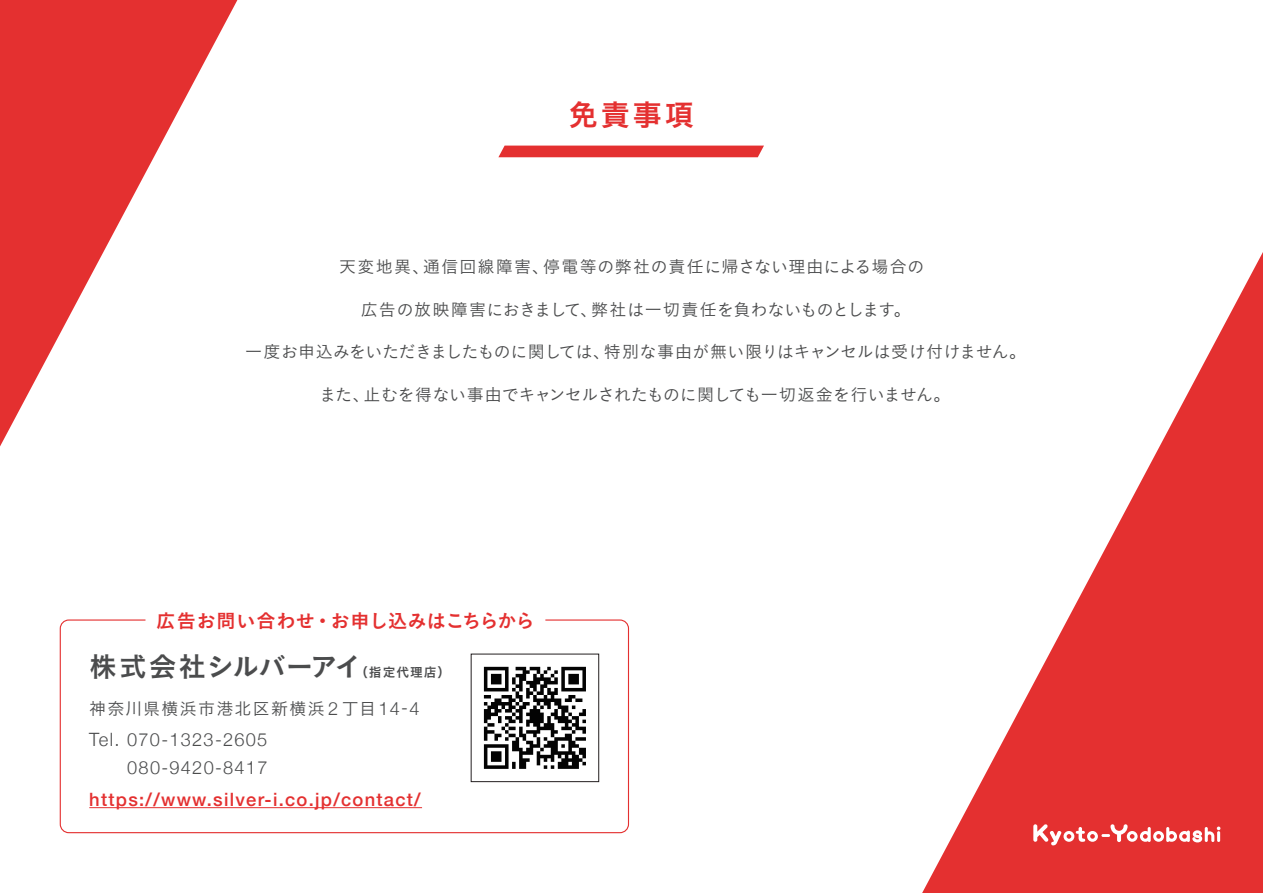
<style>
.page{position:relative;width:1263px;height:893px;background:#fff}
.page>*{position:absolute;margin:0;border:0;box-sizing:border-box;transform-origin:0 0}
.t1{font:29.7px "Koburina Go Std W6";color:#e43030}
.t2{font:27.6px "Koburina Go Std W6";letter-spacing:-.01em;color:#4b4c4d}
.t3{font:19.2px "Koburina Go Std W6";letter-spacing:.015em;color:#e43030}
.t4{font:500 18.3px "Helvetica Neue";letter-spacing:.07em;color:#e43030}
.t5{font:300 18.15px/27.6px "Helvetica Neue";letter-spacing:.07em;color:#4b4c4d;text-align:right}
.t6{font:16.95px "Koburina Go Std W3";letter-spacing:-.02em;color:#4b4c4d}
.t7{font:16.95px "Koburina Go Std W3";letter-spacing:.04em;color:#4b4c4d}
.t8{font:16.95px "Koburina Go Std W3";letter-spacing:.01em;color:#4b4c4d}
.t9{font:16.95px "Koburina Go Std W3";letter-spacing:.075em;color:#4b4c4d}
.s1{font-size:12.75px}
.s2{font-family:"Helvetica Neue";font-weight:300;font-size:18.15px}
.s3{font-family:"Helvetica Neue";font-weight:300;font-size:18.3px}
.s4{font-size:18.3px}
</style>
<div class="page">
<svg style="left:0;top:0;width:237px;height:446px"></svg>
<svg style="left:922px;top:252px;width:341px;height:641px"></svg>
<hr style="left:89px;top:807px;width:333px;height:1px;background:#e43030">
<div style="left:498px;top:146px;width:266px;height:11px;background:#e43030"></div>
<div style="left:471px;top:654px;width:128px;height:128px;background:#fff;border:1px solid #231f20"></div>
<svg style="left:484px;top:667px;width:102px;height:102px"></svg>
<svg style="left:1033px;top:824px;width:187px;height:21px"></svg>
<h1 class="t1" style="left:568px;top:92px;width:127px">免責事項</h1>
<p class="t7" style="left:339px;top:254px;width:587px">天変地異、通信回線障害、停電等の弊社の責任に帰さない理由による場合の</p>
<p class="t8" style="left:361px;top:297px;width:552px">広告の放映障害におきまして、弊社は一切責任を負わないものとします。</p>
<p class="t6" style="left:245px;top:339px;width:782px">一度お申込みをいただきましたものに関しては、特別な事由が無い限りはキャンセルは受け付けません。</p>
<p class="t6" style="left:319px;top:382px;width:632px">また、止むを得ない事由でキャンセルされたものに関しても一切返金を行いません。</p>
<p class="t3" style="left:156px;top:606px;width:380px">広告お問い合わせ・お申し込みはこちらから</p>
<h2 class="t2" style="left:89px;top:645px;width:362px">株式会社シルバーアイ<span class="s1">（指定代理店）</span></h2>
<p class="t9" style="left:89px;top:695px;width:332px">神奈川県横浜市港北区新横浜 <span class="s2">2</span> 丁目<span class="s2">14</span><span class="s3">-</span><span class="s2">4</span></p>
<p class="t5" style="left:89px;top:725px;width:180px"><span class="s4">Tel.</span> 070<span class="s4">-</span>1323<span class="s4">-</span>2605<br>080<span class="s4">-</span>9420<span class="s4">-</span>8417</p>
<p class="t4" style="left:89px;top:785px;width:333px">https://www.silver-i.co.jp/contact/</p>
</div>
